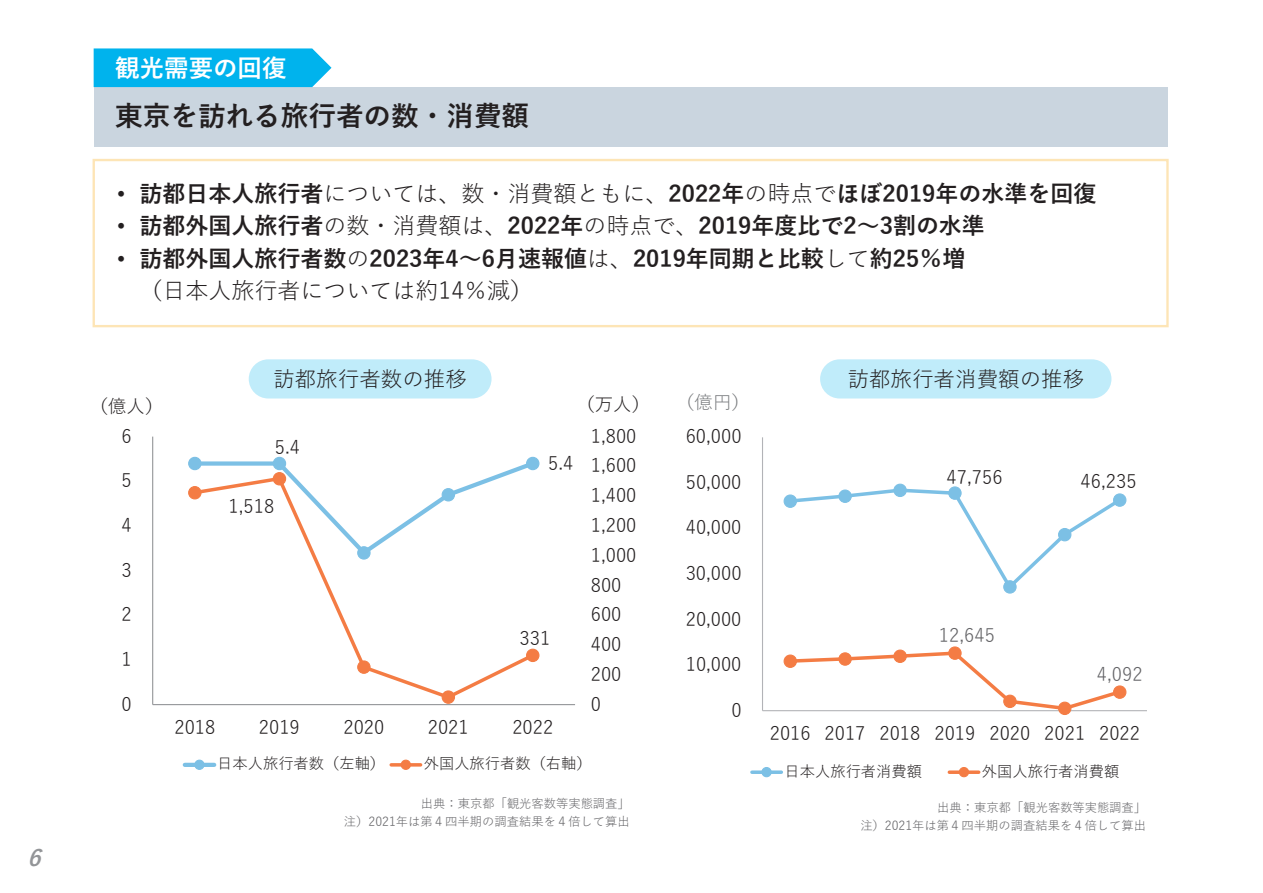
<style>
.page{position:relative;width:1263px;height:893px;background:#fff}
.page>*{position:absolute;margin:0;border:0;box-sizing:border-box;transform-origin:0 0}
.t1{font:700 27.6px "Yu Gothic";color:#231f20}
.t2{font:700 24.45px "Yu Gothic";color:#fff}
.t3{font:700 22.95px/32.2px "Yu Gothic";color:#231f20}
.t4{font:italic 700 22.35px "Yu Go";color:#939598}
.t5{font:21.45px "Yu Gothic";color:#231f20}
.t6{font:18.45px "Yu Gothic";letter-spacing:.005em;color:#231f20}
.t7{font:18.45px "Yu Gothic";letter-spacing:.005em;color:#636366}
.t8{font:18.45px "Yu Gothic";color:#76787b}
.t9{font:15.3px "Yu Gothic";color:#231f20}
.t10{font:12.3px/17.7px "Yu Gothic";color:#636366;text-align:right}
.s1{font-family:"Arial";font-weight:400}
.s2{font-weight:400}
</style>
<div class="page">
<hr style="left:762px;top:437px;width:1px;height:274px;background:#b2b3b7">
<hr style="left:762px;top:710px;width:385px;height:1px;background:#b2b3b7">
<svg style="left:793px;top:487px;width:330px;height:105px"></svg>
<div style="left:784px;top:495px;width:12px;height:12px;background:#7cc0e5;border-radius:50%"></div>
<div style="left:783px;top:494px;width:14px;height:14px;border:1px solid #7cc0e5;border-radius:50%"></div>
<div style="left:839px;top:490px;width:12px;height:12px;background:#7cc0e5;border-radius:50%"></div>
<div style="left:838px;top:489px;width:14px;height:14px;border:1px solid #7cc0e5;border-radius:50%"></div>
<div style="left:894px;top:484px;width:12px;height:12px;background:#7cc0e5;border-radius:50%"></div>
<div style="left:893px;top:484px;width:14px;height:13px;border:1px solid #7cc0e5;border-radius:50%"></div>
<div style="left:949px;top:487px;width:12px;height:12px;background:#7cc0e5;border-radius:50%"></div>
<div style="left:948px;top:486px;width:14px;height:14px;border:1px solid #7cc0e5;border-radius:50%"></div>
<div style="left:1004px;top:581px;width:12px;height:12px;background:#7cc0e5;border-radius:50%"></div>
<div style="left:1003px;top:580px;width:14px;height:14px;border:1px solid #7cc0e5;border-radius:50%"></div>
<div style="left:1058px;top:528px;width:13px;height:13px;background:#7cc0e5;border-radius:50%"></div>
<div style="left:1058px;top:528px;width:13px;height:13px;border:1px solid #7cc0e5;border-radius:50%"></div>
<div style="left:1113px;top:494px;width:13px;height:12px;background:#7cc0e5;border-radius:50%"></div>
<div style="left:1113px;top:493px;width:13px;height:14px;border:1px solid #7cc0e5;border-radius:50%"></div>
<svg style="left:786px;top:651px;width:338px;height:61px"></svg>
<div style="left:784px;top:655px;width:12px;height:12px;background:#f47c44;border-radius:50%"></div>
<div style="left:783px;top:654px;width:14px;height:14px;border:1px solid #f47c44;border-radius:50%"></div>
<div style="left:839px;top:653px;width:12px;height:12px;background:#f47c44;border-radius:50%"></div>
<div style="left:838px;top:652px;width:14px;height:14px;border:1px solid #f47c44;border-radius:50%"></div>
<div style="left:894px;top:650px;width:12px;height:12px;background:#f47c44;border-radius:50%"></div>
<div style="left:893px;top:649px;width:14px;height:14px;border:1px solid #f47c44;border-radius:50%"></div>
<div style="left:949px;top:647px;width:12px;height:12px;background:#f47c44;border-radius:50%"></div>
<div style="left:948px;top:646px;width:14px;height:14px;border:1px solid #f47c44;border-radius:50%"></div>
<div style="left:1004px;top:695px;width:12px;height:12px;background:#f47c44;border-radius:50%"></div>
<div style="left:1003px;top:695px;width:14px;height:13px;border:1px solid #f47c44;border-radius:50%"></div>
<div style="left:1058px;top:702px;width:13px;height:12px;background:#f47c44;border-radius:50%"></div>
<div style="left:1058px;top:702px;width:13px;height:13px;border:1px solid #f47c44;border-radius:50%"></div>
<div style="left:1113px;top:686px;width:13px;height:12px;background:#f47c44;border-radius:50%"></div>
<div style="left:1113px;top:685px;width:13px;height:14px;border:1px solid #f47c44;border-radius:50%"></div>
<svg style="left:752px;top:770px;width:29px;height:4px"></svg>
<div style="left:762px;top:767px;width:9px;height:10px;background:#7cc0e5;border-radius:50%"></div>
<div style="left:761px;top:767px;width:11px;height:10px;border:1px solid #7cc0e5;border-radius:50%"></div>
<svg style="left:949px;top:770px;width:30px;height:4px"></svg>
<div style="left:959px;top:767px;width:9px;height:10px;background:#f47c44;border-radius:50%"></div>
<div style="left:959px;top:767px;width:10px;height:10px;border:1px solid #f47c44;border-radius:50%"></div>
<hr style="left:152px;top:437px;width:1px;height:268px;background:#939598">
<hr style="left:153px;top:704px;width:422px;height:1px;background:#939598">
<svg style="left:191px;top:458px;width:347px;height:17px"></svg>
<div style="left:189px;top:457px;width:12px;height:13px;background:#7cc0e5;border-radius:50%"></div>
<div style="left:188px;top:457px;width:14px;height:13px;border:1px solid #7cc0e5;border-radius:50%"></div>
<div style="left:273px;top:457px;width:13px;height:13px;background:#7cc0e5;border-radius:50%"></div>
<div style="left:273px;top:457px;width:13px;height:13px;border:1px solid #7cc0e5;border-radius:50%"></div>
<div style="left:527px;top:457px;width:12px;height:13px;background:#7cc0e5;border-radius:50%"></div>
<div style="left:526px;top:457px;width:13px;height:13px;border:1px solid #7cc0e5;border-radius:50%"></div>
<svg style="left:191px;top:475px;width:346px;height:226px"></svg>
<div style="left:189px;top:487px;width:12px;height:12px;background:#f47c44;border-radius:50%"></div>
<div style="left:188px;top:486px;width:14px;height:13px;border:1px solid #f47c44;border-radius:50%"></div>
<div style="left:273px;top:473px;width:13px;height:12px;background:#f47c44;border-radius:50%"></div>
<div style="left:273px;top:472px;width:13px;height:13px;border:1px solid #f47c44;border-radius:50%"></div>
<div style="left:358px;top:661px;width:12px;height:12px;background:#f47c44;border-radius:50%"></div>
<div style="left:357px;top:660px;width:14px;height:14px;border:1px solid #f47c44;border-radius:50%"></div>
<div style="left:442px;top:691px;width:12px;height:12px;background:#f47c44;border-radius:50%"></div>
<div style="left:442px;top:690px;width:13px;height:14px;border:1px solid #f47c44;border-radius:50%"></div>
<div style="left:527px;top:649px;width:12px;height:12px;background:#f47c44;border-radius:50%"></div>
<div style="left:526px;top:649px;width:13px;height:13px;border:1px solid #f47c44;border-radius:50%"></div>
<hr style="left:185px;top:763px;width:29px;height:4px;background:#7cc0e5">
<div style="left:195px;top:760px;width:9px;height:9px;background:#7cc0e5;border-radius:50%"></div>
<div style="left:194px;top:760px;width:11px;height:10px;border:1px solid #7cc0e5;border-radius:50%"></div>
<svg style="left:391px;top:763px;width:30px;height:4px"></svg>
<div style="left:401px;top:760px;width:9px;height:9px;background:#f47c44;border-radius:50%"></div>
<div style="left:401px;top:760px;width:10px;height:10px;border:1px solid #f47c44;border-radius:50%"></div>
<div style="left:94px;top:87px;width:1073px;height:59px;background:#cad5df"></div>
<div style="left:94px;top:48px;width:237px;height:39px;background:#00b3ed"></div>
<div style="left:249px;top:359px;width:242px;height:39px;background:#c0ecfa;border-radius:20px"></div>
<div style="left:820px;top:359px;width:291px;height:39px;background:#c0ecfa;border-radius:20px"></div>
<p class="t4" style="left:27px;top:845px;width:24px">6</p>
<h2 class="t2" style="left:115px;top:54px;width:173px">観光需要の回復</h2>
<h1 class="t1" style="left:115px;top:100px;width:415px">東京を訪れる旅行者の数・消費額</h1>
<p class="t3" style="left:117px;top:178px;width:981px"><span class="s1">•</span> 訪都日本人旅行者<span class="s2">については、数・消費額ともに、</span>2022年<span class="s2">の時点で</span>ほぼ2019年の水準を回復</p>
<p class="t3" style="left:117px;top:210px;width:869px"><span class="s1">•</span> 訪都外国人旅行者<span class="s2">の数・消費額は、</span>2022年<span class="s2">の時点で、</span>2019年度比で2～3割の水準</p>
<p class="t3" style="left:140px;top:242px;width:827px;text-indent:-22px"><span class="s1">•</span> 訪都外国人旅行者数<span class="s2">の</span>2023年4～6月速報値<span class="s2">は、</span>2019年同期と比較<span class="s2">して</span>約25％増<span class="s2">（日本人旅行者については約14％減）</span></p>
<p class="t5" style="left:273px;top:359px;width:195px">訪都旅行者数の推移</p>
<p class="t5" style="left:847px;top:359px;width:238px">訪都旅行者消費額の推移</p>
<p class="t6" style="left:90px;top:389px;width:75px">（億人）</p>
<p class="t6" style="left:576px;top:387px;width:75px">（万人）</p>
<p class="t8" style="left:676px;top:385px;width:75px">（億円）</p>
<p class="t6" style="left:121px;top:419px;width:12px">6</p>
<p class="t6" style="left:275px;top:430px;width:27px">5.4</p>
<p class="t6" style="left:591px;top:419px;width:47px">1,800</p>
<p class="t6" style="left:686px;top:419px;width:57px">60,000</p>
<p class="t6" style="left:121px;top:463px;width:12px">5</p>
<p class="t6" style="left:229px;top:489px;width:47px">1,518</p>
<p class="t6" style="left:548px;top:446px;width:27px">5.4</p>
<p class="t6" style="left:591px;top:449px;width:47px">1,600</p>
<p class="t6" style="left:591px;top:478px;width:47px">1,400</p>
<p class="t6" style="left:686px;top:465px;width:57px">50,000</p>
<p class="t6" style="left:946px;top:460px;width:58px">47,756</p>
<p class="t6" style="left:1080px;top:464px;width:58px">46,235</p>
<p class="t6" style="left:121px;top:508px;width:12px">4</p>
<p class="t6" style="left:591px;top:508px;width:47px">1,200</p>
<p class="t6" style="left:686px;top:511px;width:57px">40,000</p>
<p class="t6" style="left:121px;top:553px;width:12px">3</p>
<p class="t6" style="left:591px;top:538px;width:47px">1,000</p>
<p class="t6" style="left:591px;top:568px;width:32px">800</p>
<p class="t6" style="left:686px;top:556px;width:57px">30,000</p>
<p class="t6" style="left:121px;top:597px;width:12px">2</p>
<p class="t6" style="left:121px;top:642px;width:12px">1</p>
<p class="t6" style="left:519px;top:621px;width:32px">331</p>
<p class="t6" style="left:591px;top:597px;width:32px">600</p>
<p class="t6" style="left:591px;top:627px;width:32px">400</p>
<p class="t6" style="left:591px;top:657px;width:32px">200</p>
<p class="t6" style="left:686px;top:602px;width:57px">20,000</p>
<p class="t6" style="left:686px;top:647px;width:57px">10,000</p>
<p class="t7" style="left:939px;top:618px;width:58px">12,645</p>
<p class="t7" style="left:1097px;top:657px;width:47px">4,092</p>
<p class="t6" style="left:121px;top:687px;width:12px">0</p>
<p class="t6" style="left:591px;top:687px;width:12px">0</p>
<p class="t6" style="left:731px;top:693px;width:12px">0</p>
<p class="t6" style="left:174px;top:710px;width:42px">2018</p>
<p class="t6" style="left:259px;top:710px;width:42px">2019</p>
<p class="t6" style="left:343px;top:710px;width:42px">2020</p>
<p class="t6" style="left:428px;top:710px;width:42px">2021</p>
<p class="t6" style="left:512px;top:710px;width:42px">2022</p>
<p class="t9" style="left:217px;top:749px;width:169px">日本人旅行者数（左軸）</p>
<p class="t9" style="left:424px;top:749px;width:169px">外国人旅行者数（右軸）</p>
<p class="t10" style="left:344px;top:793px;width:287px">出典：東京都「観光客数等実態調査」<br>注）2021年は第４四半期の調査結果を４倍して算出</p>
<p class="t6" style="left:770px;top:716px;width:372px">2016 2017 2018 2019 2020 2021 2022</p>
<p class="t9" style="left:784px;top:757px;width:139px">日本人旅行者消費額</p>
<p class="t9" style="left:982px;top:757px;width:139px">外国人旅行者消費額</p>
<p class="t10" style="left:860px;top:797px;width:287px">出典：東京都「観光客数等実態調査」<br>注）2021年は第４四半期の調査結果を４倍して算出</p>
</div>
